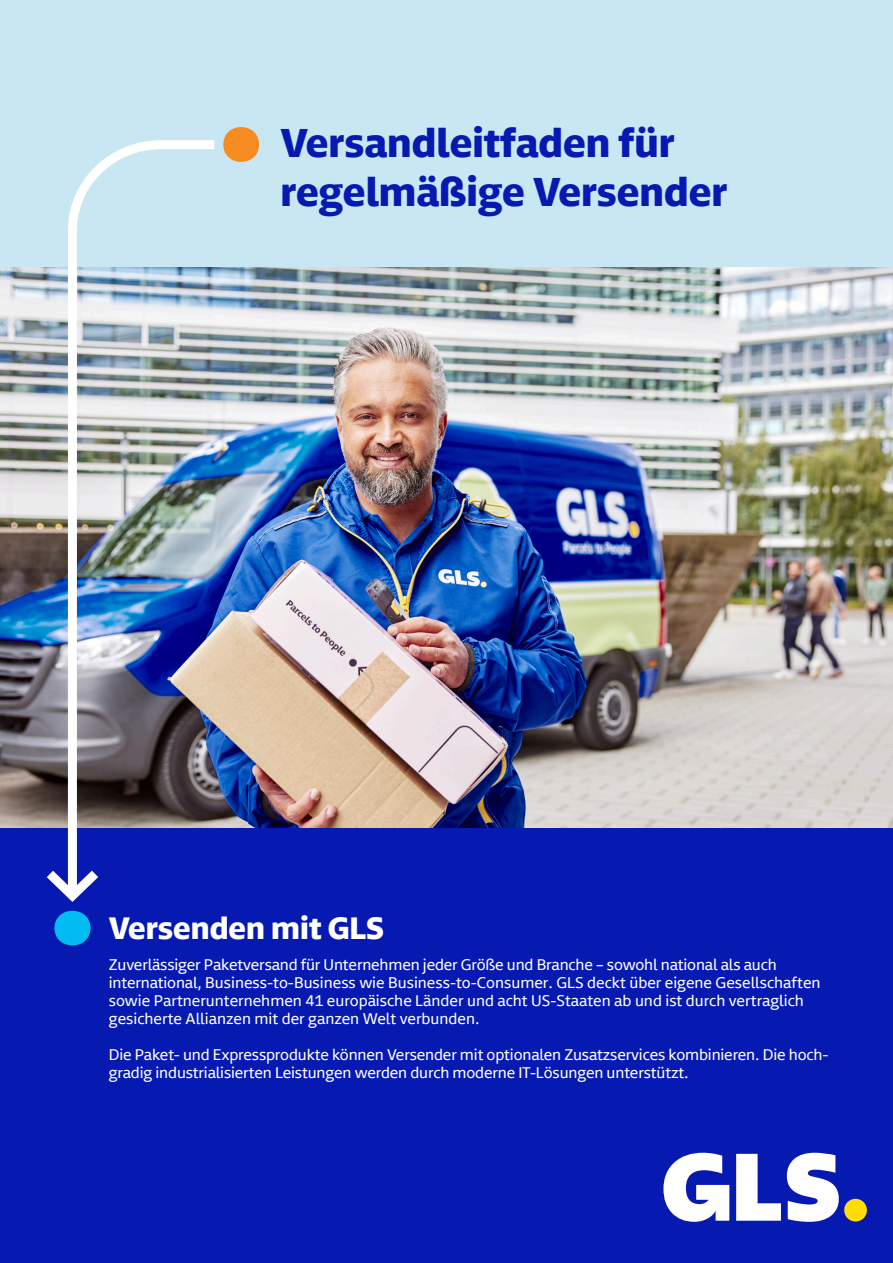
<style>
.page{position:relative;width:893px;height:1263px;background:#fff}
.page>*{position:absolute;margin:0;border:0;box-sizing:border-box;transform-origin:0 0}
.t1{font:700 39px/48.8px "Newson GLSDTP";color:#061ab1}
.t2{font:700 30px "Newson GLSDTP";color:#fff}
.t3{font:15px/18px "Newson GLSDTP";letter-spacing:-.01em;color:#fff}
</style>
<div class="page">
<img style="left:0;top:267px;width:893px;height:562px">
<div style="left:0;top:0;width:893px;height:267px;background:#c8e7f2"></div>
<div style="left:0;top:829px;width:893px;height:434px;background:#061ab1"></div>
<img style="left:37px;top:140px;width:186px;height:762px">
<div style="left:54px;top:911px;width:36px;height:34px;background:#00bcf1;border-radius:50%"></div>
<div style="left:223px;top:127px;width:36px;height:35px;background:#f68c1f;border-radius:50%"></div>
<div style="left:844px;top:1199px;width:23px;height:22px;background:#ffdc0a;border-radius:50%"></div>
<svg style="left:663px;top:1153px;width:66px;height:69px"></svg>
<svg style="left:736px;top:1154px;width:45px;height:67px"></svg>
<svg style="left:787px;top:1153px;width:52px;height:69px"></svg>
<h1 class="t1" style="left:281px;top:113px;width:448px">Versandleitfaden für regelmäßige Versender</h1>
<h2 class="t2" style="left:109px;top:900px;width:277px">Versenden mit GLS</h2>
<p class="t3" style="left:109px;top:953px;width:713px">Zuverlässiger Paketversand für Unternehmen jeder Größe und Branche – sowohl national als auch -international, Business-to-Business wie Business-to-Consumer. GLS deckt über eigene Gesellschaften sowie Partner-unternehmen 41 europäische Länder und acht US-Staaten ab und ist durch vertraglich gesicherte Allianzen mit der ganzen Welt verbunden.</p>
<p class="t3" style="left:109px;top:1043px;width:721px">Die Paket- und Expressprodukte können Versender mit optionalen Zusatzservices kombinieren. Die hoch&shy;gradig industrialisierten Leistungen werden durch moderne IT-Lösungen unterstützt.</p>
</div>
